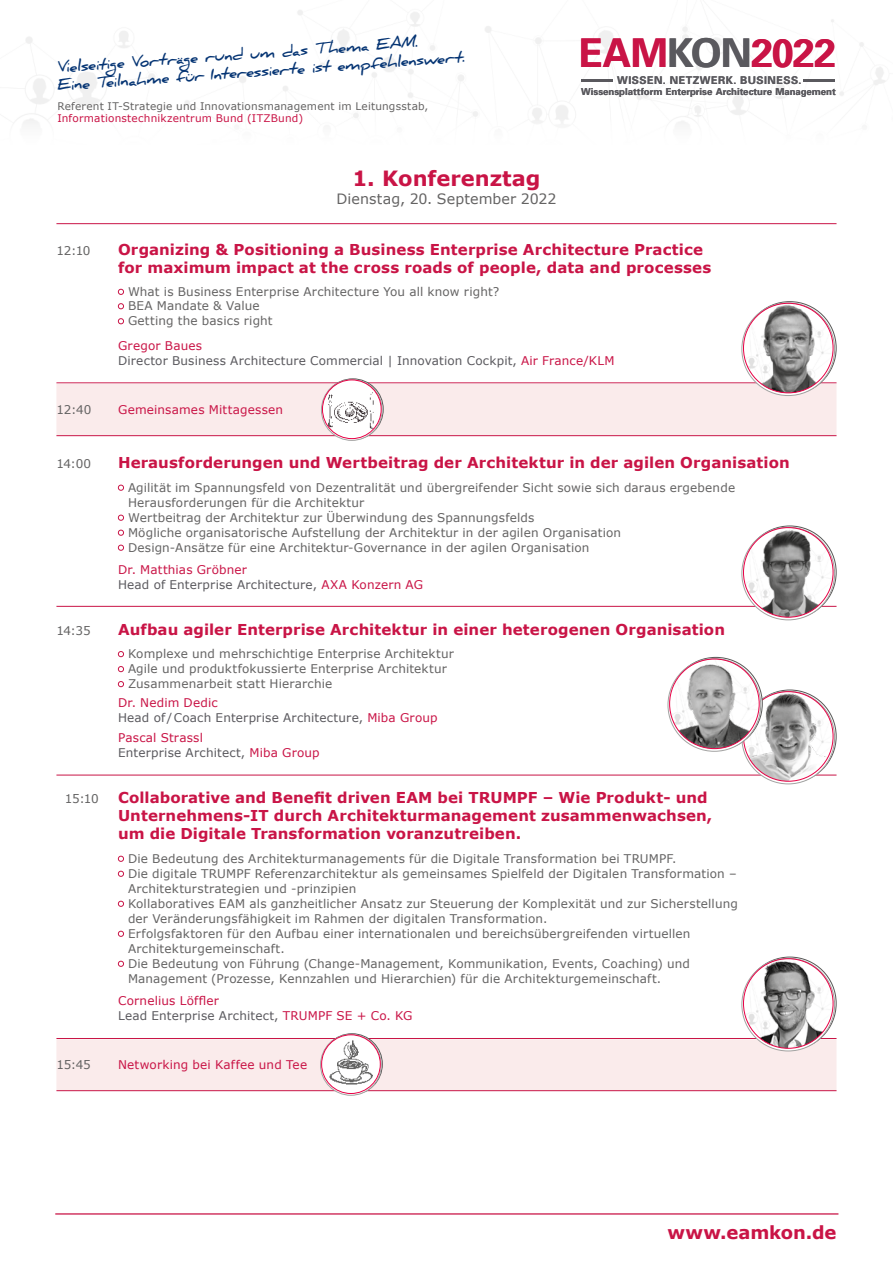
<style>
.page{position:relative;width:893px;height:1263px;background:#fff}
.page>*{position:absolute;margin:0;border:0;box-sizing:border-box;transform-origin:0 0}
.t1{font:700 39.6px "Univers";letter-spacing:-.02em;color:#c91446}
.t2{font:700 21px "Verdana";color:#c91446}
.t3{font:700 18px "Verdana";letter-spacing:-.005em;color:#c91446}
.t4{font:700 15px/18px "Verdana";letter-spacing:.005em;color:#c91446}
.t5{font:700 15px "Daniel";color:#063574}
.t6{font:14.25px "Verdana";letter-spacing:.005em;color:#646363}
.t7{font:12px/15px "Verdana";letter-spacing:.01em;color:#646363}
.t8{font:12px/15px "Verdana";letter-spacing:.015em;color:#c91446}
.t9{font:12px/15px "Verdana";letter-spacing:.015em;color:#5a595e}
.t10{font:700 10.8px "Univers";letter-spacing:.045em;color:#5a595e}
.t11{font:10.5px "Verdana";letter-spacing:.015em;color:#646363}
.t12{font:10.5px "Verdana";letter-spacing:.02em;color:#c91446}
.t13{font:700 9.6px "Univers";letter-spacing:-.005em;color:#5a595e}
.s1{color:#5a595e}
.s2{color:#c91446}
</style>
<div class="page">
<hr style="left:55px;top:1213px;width:783px;height:1px;background:#c91446">
<img style="left:18px;top:10px;width:868px;height:114px">
<hr style="left:56px;top:382px;width:780px;height:1px;background:#c91446">
<div style="left:56px;top:384px;width:780px;height:51px;background:#faebeb"></div>
<hr style="left:56px;top:435px;width:780px;height:1px;background:#c91446">
<hr style="left:56px;top:606px;width:780px;height:1px;background:#c91446">
<hr style="left:56px;top:775px;width:780px;height:1px;background:#c91446">
<hr style="left:56px;top:1038px;width:780px;height:1px;background:#c91446">
<div style="left:56px;top:1039px;width:780px;height:51px;background:#faebeb"></div>
<hr style="left:56px;top:1090px;width:780px;height:1px;background:#c91446">
<img style="left:743px;top:303px;width:92px;height:90px">
<img style="left:743px;top:303px;width:90px;height:90px;border-radius:45px">
<img style="left:743px;top:527px;width:92px;height:90px">
<img style="left:743px;top:528px;width:90px;height:89px;border-radius:44px">
<img style="left:743px;top:691px;width:92px;height:85px">
<img style="left:748px;top:692px;width:83px;height:89px">
<img style="left:743px;top:958px;width:92px;height:90px">
<img style="left:743px;top:959px;width:90px;height:89px;border-radius:45px">
<hr style="left:56px;top:223px;width:780px;height:1px;background:#c91446">
<hr style="left:804px;top:79px;width:31px;height:2px;background:#5a595e">
<hr style="left:581px;top:79px;width:32px;height:2px;background:#5a595e">
<svg style="left:321px;top:1034px;width:60px;height:61px"></svg>
<div style="left:320px;top:1034px;width:62px;height:62px;border:1px solid #a3a3a2;border-radius:50%"></div>
<div style="left:322px;top:1035px;width:58px;height:58px;background:#fff;border-radius:50%"></div>
<img style="left:329px;top:1036px;width:46px;height:49px">
<div style="left:321px;top:1034px;width:60px;height:60px;border:1px solid #e80045;border-radius:50%"></div>
<img style="left:669px;top:659px;width:92px;height:89px">
<img style="left:670px;top:659px;width:89px;height:90px;border-radius:45px">
<svg style="left:321px;top:380px;width:61px;height:60px"></svg>
<div style="left:321px;top:379px;width:62px;height:62px;border:1px solid #a3a3a2;border-radius:50%"></div>
<div style="left:322px;top:380px;width:59px;height:59px;background:#fff;border-radius:50%"></div>
<img style="left:327px;top:391px;width:48px;height:39px">
<div style="left:322px;top:380px;width:60px;height:59px;border:1px solid #e80045;border-radius:50%"></div>
<p class="t5" style="left:57px;top:59px;width:363px;rotate:-4deg">Vielseitige Vorträge rund um das Thema EAM.</p>
<h1 class="t1" style="left:579px;top:27px;width:258px">EAM<span class="s1">KON</span>2022</h1>
<p class="t5" style="left:57px;top:77px;width:410px;rotate:-4deg">Eine Teilnahme für Interessierte ist empfehlenswert.</p>
<p class="t11" style="left:57px;top:99px;width:372px">Referent IT-Strategie und Innovationsmanagement im Leitungsstab,</p>
<p class="t12" style="left:57px;top:111px;width:247px">Informationstechnikzentrum Bund (ITZBund)</p>
<p class="t10" style="left:617px;top:73px;width:186px">WISSEN. NETZWERK. BUSINESS.</p>
<p class="t13" style="left:581px;top:85px;width:256px">Wissensplattform Enterprise Architecture Management</p>
<h2 class="t2" style="left:352px;top:164px;width:190px">1. Konferenztag</h2>
<p class="t6" style="left:336px;top:189px;width:221px">Dienstag, 20. September 2022</p>
<p class="t7" style="left:56px;top:243px;width:36px">12:10</p>
<p class="t4" style="left:118px;top:240px;width:595px">Organizing &amp; Positioning a Business Enterprise Architecture Practice for maximum impact at the cross roads of people, data and processes</p>
<p class="t7" style="left:128px;top:284px;width:373px">What is Business Enterprise Architecture You all know right?<br>BEA Mandate &amp; Value<br>Getting the basics right</p>
<p class="t9" style="left:118px;top:338px;width:498px"><span class="s2">Gregor Baues<br></span>Director Business Architecture Commercial | Innovation Cockpit, <span class="s2">Air France/KLM</span></p>
<p class="t7" style="left:56px;top:402px;width:37px">12:40</p>
<p class="t8" style="left:118px;top:402px;width:167px">Gemeinsames Mittagessen</p>
<p class="t7" style="left:56px;top:456px;width:36px">14:00</p>
<p class="t4" style="left:118px;top:453px;width:673px">Herausforderungen und Wertbeitrag der Architektur in der agilen Organisation</p>
<p class="t7" style="left:128px;top:480px;width:609px">Agilität im Spannungsfeld von Dezentralität und übergreifender Sicht sowie sich daraus ergebende Herausforderungen für die Architektur<br>Wertbeitrag der Architektur zur Überwindung des Spannungsfelds<br>Mögliche organisatorische Aufstellung der Architektur in der agilen Organisation<br>Design-Ansätze für eine Architektur-Governance in der agilen Organisation</p>
<p class="t8" style="left:118px;top:562px;width:306px">Dr. Matthias Gröbner<br><span class="s1">Head of Enterprise Architecture,</span> AXA Konzern AG</p>
<p class="t7" style="left:56px;top:623px;width:36px">14:35</p>
<p class="t4" style="left:118px;top:620px;width:608px">Aufbau agiler Enterprise Architektur in einer heterogenen Organisation</p>
<p class="t7" style="left:128px;top:646px;width:327px">Komplexe und mehrschichtige Enterprise Architektur<br>Agile und produktfokussierte Enterprise Architektur<br>Zusammenarbeit statt Hierarchie</p>
<p class="t9" style="left:118px;top:695px;width:321px"><span class="s2">Dr. Nedim Dedic<br></span>Head of/Coach Enterprise Architecture, <span class="s2">Miba Group</span></p>
<p class="t8" style="left:118px;top:730px;width:203px">Pascal Strassl<br><span class="s1">Enterprise Architect,</span> Miba Group</p>
<p class="t7" style="left:65px;top:791px;width:35px">15:10</p>
<p class="t4" style="left:118px;top:788px;width:596px">Collaborative and Benefit driven EAM bei TRUMPF – Wie Produkt- und<br>Unternehmens-IT durch Architekturmanagement zusammenwachsen, um die Digitale Transformation voranzutreiben.</p>
<p class="t7" style="left:128px;top:851px;width:611px">Die Bedeutung des Architekturmanagements für die Digitale Transformation bei TRUMPF.<br>Die digitale TRUMPF Referenzarchitektur als gemeinsames Spielfeld der Digitalen Transformation – Architekturstrategien und -prinzipien<br>Kollaboratives EAM als ganzheitlicher Ansatz zur Steuerung der Komplexität und zur Sicherstellung der Veränderungsfähigkeit im Rahmen der digitalen Transformation.<br>Erfolgsfaktoren für den Aufbau einer internationalen und bereichsübergreifenden virtuellen Architekturgemeinschaft.<br>Die Bedeutung von Führung (Change-Management, Kommunikation, Events, Coaching) und Management (Prozesse, Kennzahlen und Hierarchien) für die Architekturgemeinschaft.</p>
<p class="t8" style="left:118px;top:993px;width:296px">Cornelius Löffler<br><span class="s1">Lead Enterprise Architect,</span> TRUMPF SE + Co. KG</p>
<p class="t7" style="left:56px;top:1057px;width:36px">15:45</p>
<p class="t8" style="left:118px;top:1057px;width:191px">Networking bei Kaffee und Tee</p>
<h3 class="t3" style="left:667px;top:1220px;width:171px">www.eamkon.de</h3>
</div>
